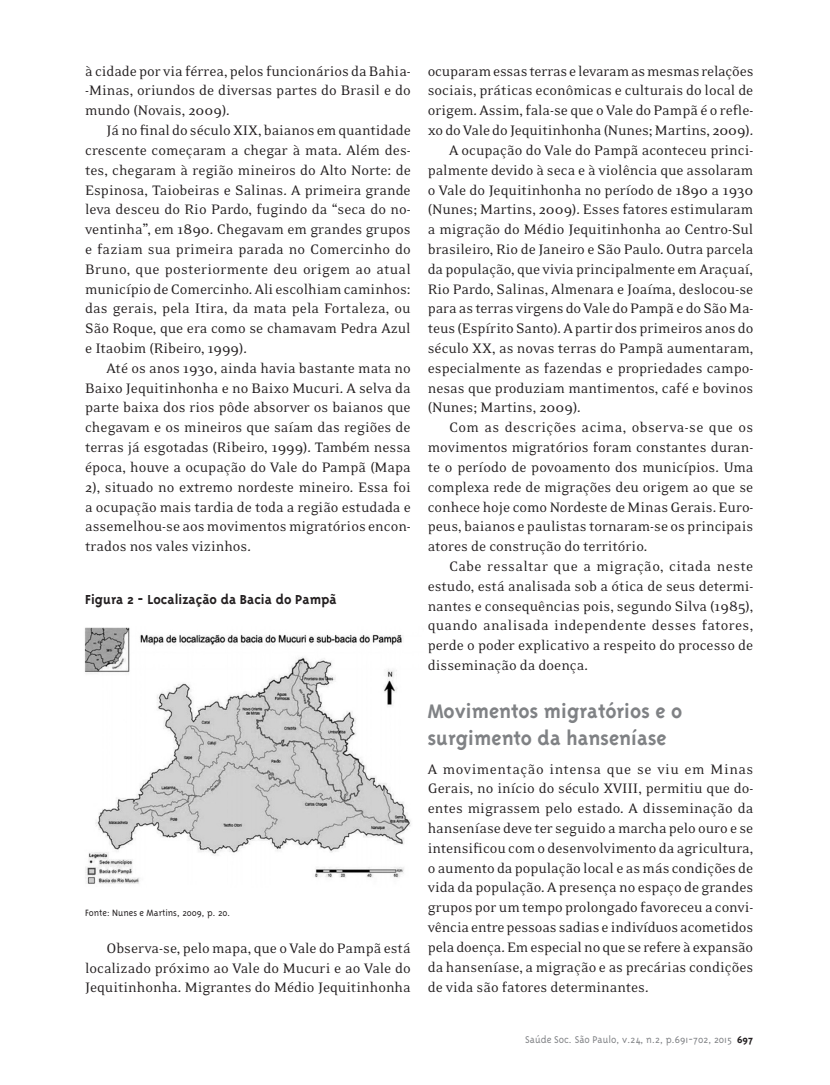
<style>
.page{position:relative;width:830px;height:1085px;background:#fff}
.page>*{position:absolute;margin:0;border:0;box-sizing:border-box;transform-origin:0 0}
.subtitulo{font:700 22.5px/27px "Triplex";color:#808285}
.texto{font:15.75px/19.8px "Eidetic Neo";color:#231f20;text-align:justify}
.texto_1o_paragrafo{font:15.75px/19.8px "Eidetic Neo";color:#231f20;text-align:justify}
.tabela_titulo{font:700 15px "Triplex";color:#231f20}
.t1{font:300 11.25px "Triplex";color:#808285}
.tabela_fonte{font:300 10.5px "Triplex";color:#231f20}
.s1{font-weight:700;color:#231f20}
</style>
<div class="page">
<img style="left:84px;top:627px;width:327px;height:257px">
<p class="texto" style="left:85px;top:61px;width:327px">à cidade por via férrea, pelos funcionários da Bahia--Minas, oriundos de diversas partes do Brasil e do mundo (Novais, 2009).</p>
<p class="texto" style="left:85px;top:121px;width:327px;text-indent:21px">Já no final do século XIX, baianos em quantidade crescente começaram a chegar à mata. Além des&shy;tes, chegaram à região mineiros do Alto Norte: de Espinosa, Taiobeiras e Salinas. A primeira grande leva desceu do Rio Pardo, fugindo da “seca do no&shy;ventinha”, em 1890. Chegavam em grandes grupos e faziam sua primeira parada no Comercinho do Bruno, que posteriormente deu origem ao atual município de Comercinho. Ali escolhiam caminhos: das gerais, pela Itira, da mata pela Fortaleza, ou São Roque, que era como se chamavam Pedra Azul e Itaobim (Ribeiro, 1999).</p>
<p class="texto" style="left:85px;top:358px;width:327px;text-indent:21px">Até os anos 1930, ainda havia bastante mata no Baixo Jequitinhonha e no Baixo Mucuri. A selva da parte baixa dos rios pôde absorver os baianos que chegavam e os mineiros que saíam das regiões de terras já esgotadas (Ribeiro, 1999). Também nessa época, houve a ocupação do Vale do Pampã (Mapa 2), situado no extremo nordeste mineiro. Essa foi a ocupação mais tardia de toda a região estudada e assemelhou-se aos movimentos migratórios encon&shy;trados nos vales vizinhos.</p>
<p class="tabela_titulo" style="left:85px;top:590px;width:253px">Figura 2 - Localização da Bacia do Pampã</p>
<p class="tabela_fonte" style="left:85px;top:906px;width:147px">Fonte: Nunes e Martins, 2009, p. 20.</p>
<p class="texto" style="left:85px;top:938px;width:327px;text-indent:21px">Observa-se, pelo mapa, que o Vale do Pampã está localizado próximo ao Vale do Mucuri e ao Vale do Jequitinhonha. Migrantes do Médio Jequitinhonha</p>
<p class="texto" style="left:427px;top:61px;width:327px">ocuparam essas terras e levaram as mesmas relações sociais, práticas econômicas e culturais do local de origem. Assim, fala-se que o Vale do Pampã é o refle&shy;xo do Vale do Jequitinhonha (Nunes; Martins, 2009).</p>
<p class="texto" style="left:427px;top:141px;width:327px;text-indent:21px">A ocupação do Vale do Pampã aconteceu princi&shy;palmente devido à seca e à violência que assolaram o Vale do Jequitinhonha no período de 1890 a 1930 (Nunes; Martins, 2009). Esses fatores estimularam a migração do Médio Jequitinhonha ao Centro-Sul brasileiro, Rio de Janeiro e São Paulo. Outra parcela da população, que vivia principalmente em Araçuaí, Rio Pardo, Salinas, Almenara e Joaíma, deslocou-se para as terras virgens do Vale do Pampã e do São Ma&shy;teus (Espírito Santo). A partir dos primeiros anos do século XX, as novas terras do Pampã aumentaram, especialmente as fazendas e propriedades campo&shy;nesas que produziam mantimentos, café e bovinos (Nunes; Martins, 2009).</p>
<p class="texto" style="left:427px;top:418px;width:327px;text-indent:21px">Com as descrições acima, observa-se que os movimentos migratórios foram constantes duran&shy;te o período de povoamento dos municípios. Uma complexa rede de migrações deu origem ao que se conhece hoje como Nordeste de Minas Gerais. Euro&shy;peus, baianos e paulistas tornaram-se os principais atores de construção do território.</p>
<p class="texto" style="left:427px;top:556px;width:327px;text-indent:21px">Cabe ressaltar que a migração, citada neste estudo, está analisada sob a ótica de seus determi&shy;nantes e consequências pois, segundo Silva (1985), quando analisada independente desses fatores, perde o poder explicativo a respeito do processo de disseminação da doença.</p>
<p class="subtitulo" style="left:427px;top:697px;width:256px">Movimentos migratórios e o surgimento da hanseníase</p>
<p class="texto_1o_paragrafo" style="left:427px;top:759px;width:327px">A movimentação intensa que se viu em Minas Gerais, no início do século XVIII, permitiu que do&shy;entes migrassem pelo estado. A disseminação da hanseníase deve ter seguido a marcha pelo ouro e se intensificou com o desenvolvimento da agricultura, o aumento da população local e as más condições de vida da população. A presença no espaço de grandes grupos por um tempo prolongado favoreceu a convi&shy;vência entre pessoas sadias e indivíduos acometidos pela doença. Em especial no que se refere à expansão da hanseníase, a migração e as precárias condições de vida são fatores determinantes.</p>
<p class="t1" style="left:525px;top:1032px;width:229px">Saúde Soc. São Paulo, v.24, n.2, p.691-702, 2015 <span class="s1">697</span></p>
</div>
